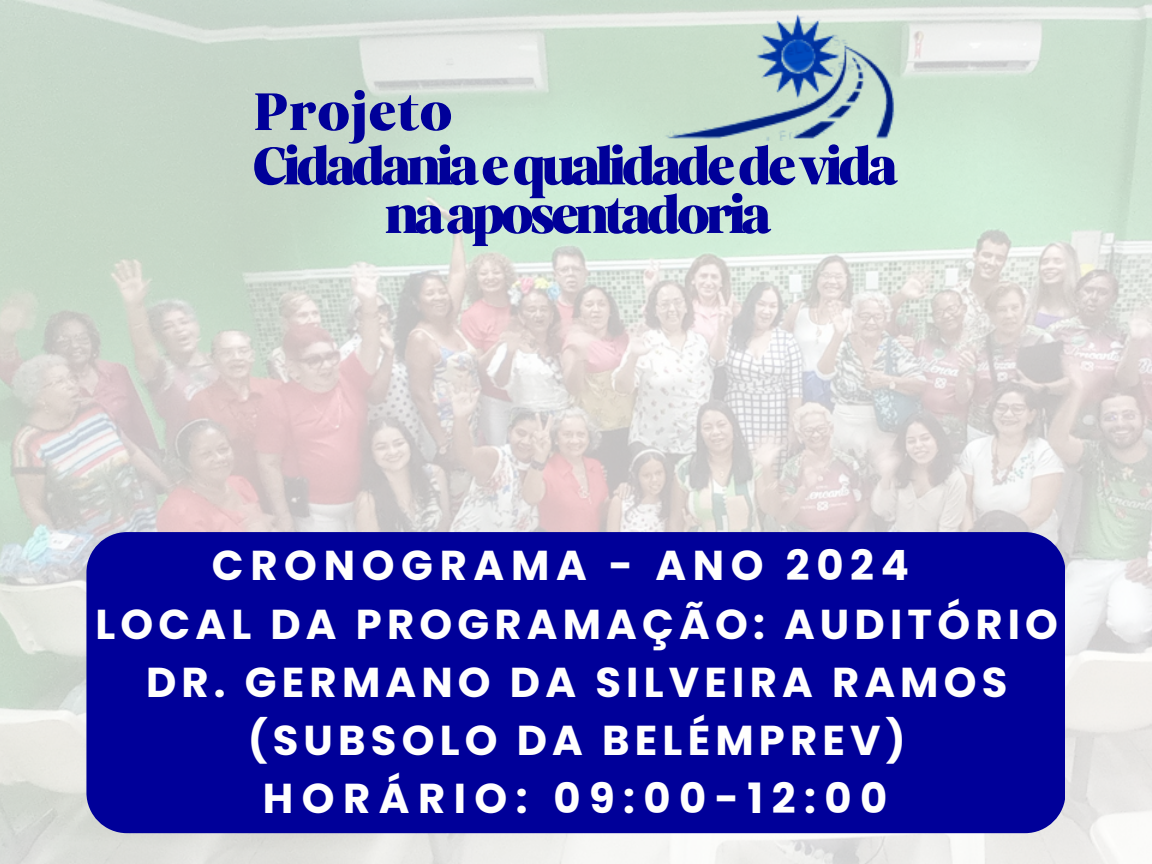
<style>
.page{position:relative;width:1152px;height:864px;background:#fff}
.page>*{position:absolute;margin:0;border:0;box-sizing:border-box;transform-origin:0 0}
.t1{font:53.85px "Carelia Upright";color:#009}
.t2{font:53.7px/48.6px "Carelia Upright";letter-spacing:-.09em;color:#009;text-align:center}
.t3{font:700 41.7px/58.2px "Poppins";letter-spacing:.125em;color:#fffffe;text-align:center}
.t4{font:700 41.7px "Poppins";letter-spacing:.205em;color:#fffffe}
.t5{font:700 41.7px "Poppins";letter-spacing:.16em;color:#fffffe}
</style>
<div class="page">
<img style="left:0;top:0;width:1152px;height:864px">
<img style="left:662px;top:0;width:238px;height:141px">
<div style="left:86px;top:532px;width:979px;height:301px;background:#009;border-radius:41px"></div>
<h1 class="t1" style="left:253px;top:80px;width:201px">Projeto</h1>
<h1 class="t2" style="left:252px;top:142px;width:647px">Cidadaniaequalidadedevida naaposentadoria</h1>
<p class="t5" style="left:212px;top:537px;width:699px">CRONOGRAMA - ANO 2024</p>
<p class="t3" style="left:95px;top:595px;width:964px">LOCAL DA PROGRAMAÇÃO: AUDITÓRIO<br>DR. GERMANO DA SILVEIRA RAMOS (SUBSOLO DA BELÉMPREV)</p>
<p class="t4" style="left:263px;top:770px;width:626px">HORÁRIO: 09:00-12:00</p>
</div>
